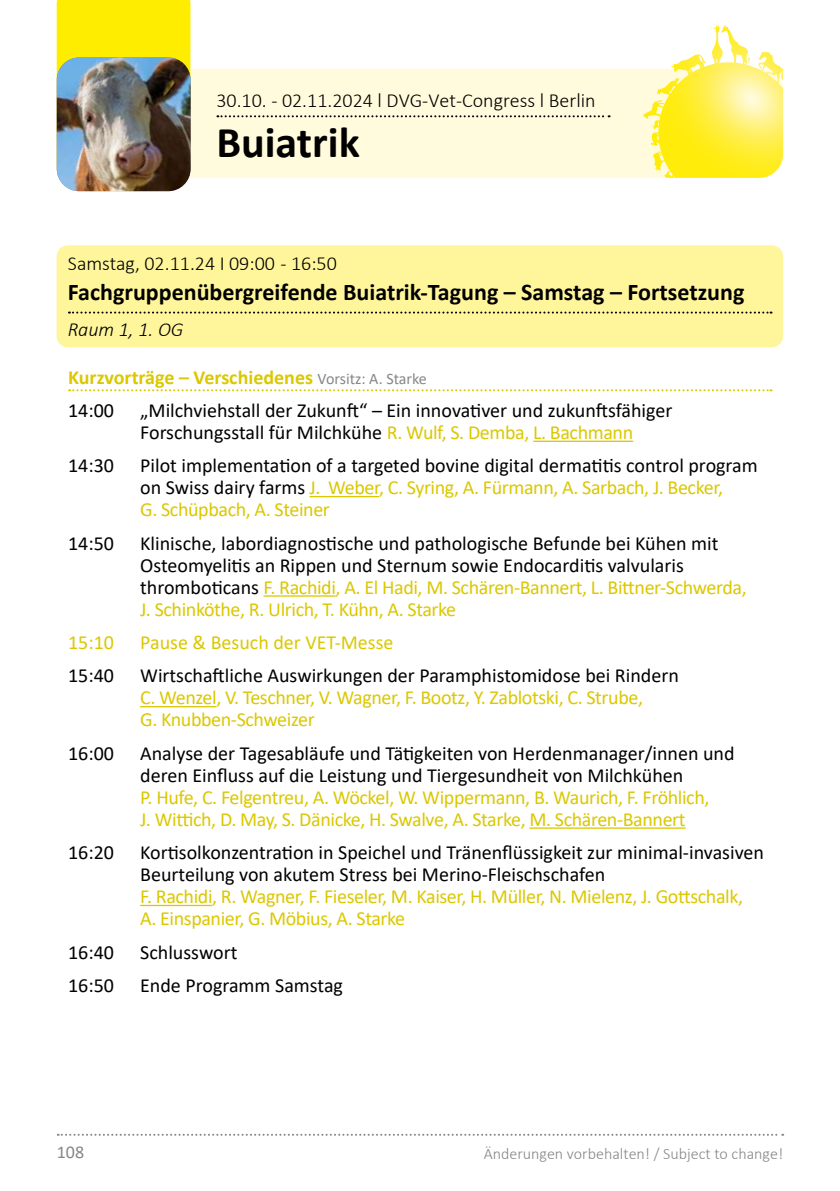
<style>
.page{position:relative;width:840px;height:1191px;background:#fff}
.page>*{position:absolute;margin:0;border:0;box-sizing:border-box;transform-origin:0 0}
.t1{font:700 44px "Calibri";color:#000}
.t2{font:700 24px "Calibri";color:#000}
.t3{font:20px/22px "Calibri";color:#000}
.t4{font:20px/22px "Calibri";letter-spacing:-.02em;color:#dbc800}
.t5{font:300 20px "Calibri";color:#000}
.t6{font:700 20px/33.4px "Calibri";color:#dbc800}
.t7{font:20px "Calibri";color:#dbc800}
.t8{font:italic 300 20px "Calibri";color:#000}
.t9{font:18px "Calibri";color:#878787}
.t10{font:300 16px "Calibri";color:#878787}
.s1{font-weight:400;font-size:16px;color:#878787}
.s2{font-weight:400;color:#000}
.s3{color:#dbc800}
</style>
<div class="page">
<svg style="left:58px;top:1133px;width:724px;height:2px"></svg>
<div style="left:57px;top:245px;width:725px;height:102px;background:#fff69b;border-radius:11px"></div>
<svg style="left:69px;top:311px;width:702px;height:2px"></svg>
<svg style="left:57px;top:69px;width:725px;height:109px;background:#fef8c4"></svg>
<div style="left:57px;top:0;width:133px;height:57px;background:#ffed00"></div>
<svg style="left:642px;top:25px;width:74px;height:104px"></svg>
<svg style="left:217px;top:115px;width:392px;height:2px"></svg>
<img style="left:57px;top:57px;width:133px;height:134px">
<svg style="left:69px;top:389px;width:702px;height:2px"></svg>
<hr style="left:533px;top:440px;width:100px;height:2px;background:#dbc800">
<hr style="left:309px;top:496px;width:70px;height:1px;background:#dbc800">
<hr style="left:263px;top:595px;width:72px;height:1px;background:#dbc800">
<hr style="left:140px;top:706px;width:76px;height:1px;background:#dbc800">
<hr style="left:529px;top:827px;width:156px;height:1px;background:#dbc800">
<hr style="left:140px;top:904px;width:72px;height:2px;background:#dbc800">
<p class="t5" style="left:216px;top:88px;width:380px">30.10. - 02.11.2024 l DVG-Vet-Congress l Berlin</p>
<h1 class="t1" style="left:216px;top:111px;width:145px">Buiatrik</h1>
<p class="t5" style="left:68px;top:251px;width:270px">Samstag, 02.11.24 I 09:00 - 16:50</p>
<p class="t2" style="left:68px;top:275px;width:677px">Fachgruppenübergreifende Buiatrik-Tagung – Samstag – Fortsetzung</p>
<p class="t8" style="left:68px;top:317px;width:117px">Raum 1, 1. OG</p>
<p class="t6" style="left:68px;top:360px;width:360px">Kurzvorträge – Verschiedenes <span class="s1">Vorsitz: A. Starke<br></span><span class="s2">14:00</span></p>
<p class="t3" style="left:140px;top:399px;width:533px">„Milchviehstall der Zukunft“ – Ein innovativer und zukunftsfähiger<br>Forschungsstall für Milchkühe <span class="s3">R. Wulf, S. Demba, L. Bachmann</span></p>
<p class="t3" style="left:68px;top:454px;width:47px">14:30</p>
<p class="t3" style="left:140px;top:454px;width:618px">Pilot implementation of a targeted bovine digital dermatitis control program on Swiss dairy farms <span class="s3">J. Weber, C. Syring, A. Fürmann, A. Sarbach, J. Becker,<br>G. Schüpbach, A. Steiner</span></p>
<p class="t3" style="left:68px;top:531px;width:47px">14:50</p>
<p class="t3" style="left:140px;top:531px;width:607px">Klinische, labordiagnostische und pathologische Befunde bei Kühen mit Osteomyelitis an Rippen und Sternum sowie Endocarditis valvularis thromboticans <span class="s3">F. Rachidi, A. El Hadi, M. Schären-Bannert, L. Bittner-Schwerda, J. Schinköthe, R. Ulrich, T. Kühn, A. Starke</span></p>
<p class="t4" style="left:68px;top:631px;width:47px">15:10</p>
<p class="t7" style="left:140px;top:628px;width:255px">Pause &amp; Besuch der VET-Messe</p>
<p class="t3" style="left:68px;top:664px;width:47px">15:40</p>
<p class="t3" style="left:140px;top:664px;width:540px">Wirtschaftliche Auswirkungen der Paramphistomidose bei Rindern</p>
<p class="t4" style="left:140px;top:686px;width:504px">C. Wenzel, V. Teschner, V. Wagner, F. Bootz, Y. Zablotski, C. Strube,<br>G. Knubben-Schweizer</p>
<p class="t3" style="left:68px;top:741px;width:47px">16:00</p>
<p class="t3" style="left:140px;top:741px;width:595px">Analyse der Tagesabläufe und Tätigkeiten von Herdenmanager/innen und deren Einfluss auf die Leistung und Tiergesundheit von Milchkühen</p>
<p class="t4" style="left:140px;top:785px;width:570px">P. Hufe, C. Felgentreu, A. Wöckel, W. Wippermann, B. Waurich, F. Fröhlich,<br>J. Wittich, D. May, S. Dänicke, H. Swalve, A. Starke, M. Schären-Bannert</p>
<p class="t3" style="left:68px;top:841px;width:47px">16:20</p>
<p class="t3" style="left:140px;top:841px;width:625px">Kortisolkonzentration in Speichel und Tränenflüssigkeit zur minimal-invasiven<br>Beurteilung von akutem Stress bei Merino-Fleischschafen</p>
<p class="t4" style="left:140px;top:885px;width:604px">F. Rachidi, R. Wagner, F. Fieseler, M. Kaiser, H. Müller, N. Mielenz, J. Gottschalk,<br>A. Einspanier, G. Möbius, A. Starke</p>
<p class="t3" style="left:68px;top:940px;width:47px">16:40</p>
<p class="t3" style="left:140px;top:940px;width:99px">Schlusswort</p>
<p class="t3" style="left:68px;top:973px;width:47px">16:50</p>
<p class="t3" style="left:140px;top:973px;width:204px">Ende Programm Samstag</p>
<p class="t9" style="left:57px;top:1139px;width:29px">108</p>
<p class="t10" style="left:483px;top:1143px;width:301px">Änderungen vorbehalten! / Subject to change!</p>
</div>
